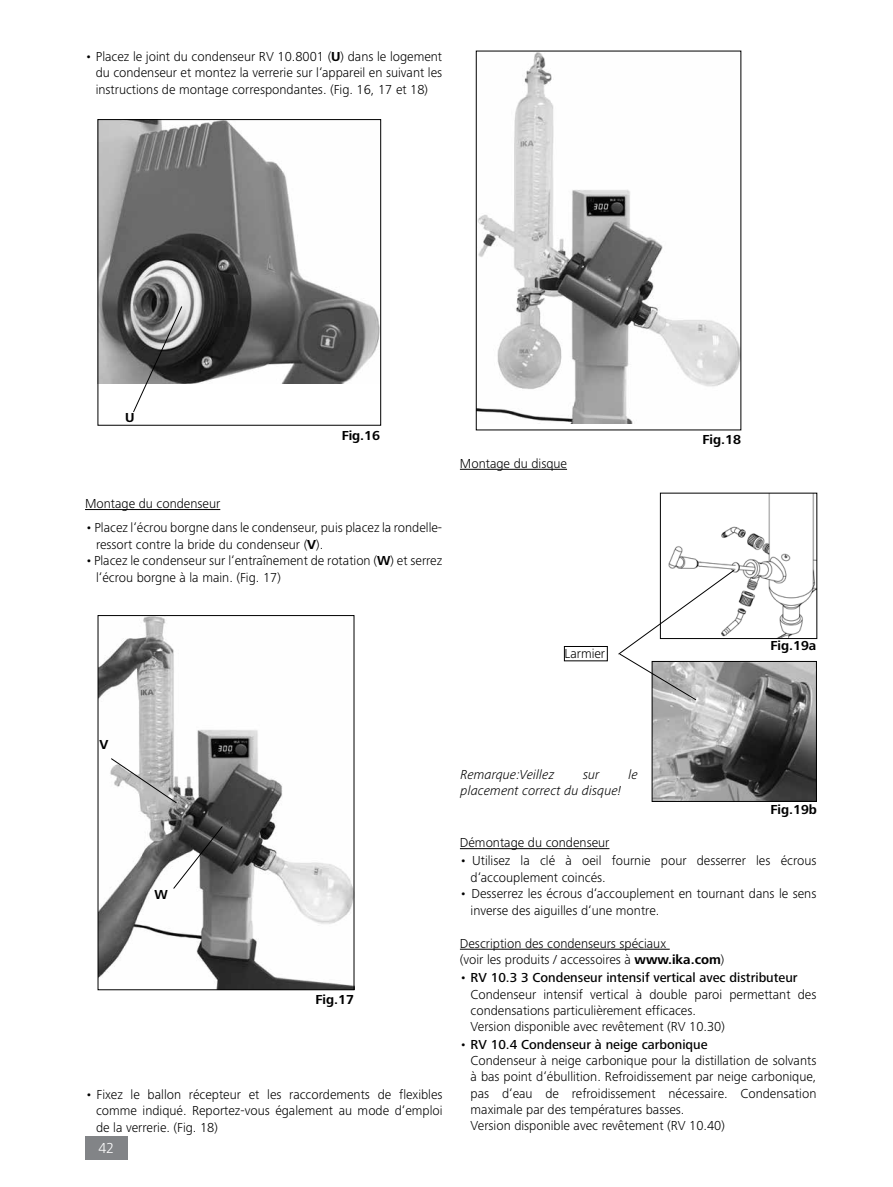
<style>
.page{position:relative;width:893px;height:1187px;background:#fff}
.page>*{position:absolute;margin:0;border:0;box-sizing:border-box;transform-origin:0 0}
.t1{font:300 15px "Frutiger Next IKA";color:#fff}
.t2{font:300 13.5px/16.5px "Frutiger Next IKA";color:#000}
.t3{font:italic 300 13.5px "Frutiger Next IKA";color:#000}
.t4{font:700 13.5px "Frutiger Next IKA";color:#000}
.s1{font-weight:700}
.s2{font-weight:500}
</style>
<div class="page">
<div style="left:85px;top:1135px;width:43px;height:24px;background:#828487"></div>
<hr style="left:85px;top:509px;width:135px;height:1px;background:#000">
<img style="left:100px;top:617px;width:252px;height:370px">
<div style="left:98px;top:615px;width:256px;height:374px;border:1px solid #000"></div>
<svg style="left:111px;top:758px;width:66px;height:45px"></svg>
<svg style="left:173px;top:825px;width:50px;height:64px"></svg>
<img style="left:100px;top:121px;width:279px;height:262px">
<div style="left:98px;top:119px;width:283px;height:306px;border:1px solid #000"></div>
<svg style="left:133px;top:306px;width:49px;height:106px"></svg>
<hr style="left:460px;top:848px;width:149px;height:1px;background:#000">
<hr style="left:460px;top:948px;width:210px;height:1px;background:#000">
<img style="left:478px;top:53px;width:261px;height:370px">
<hr style="left:460px;top:469px;width:107px;height:1px;background:#000">
<img style="left:668px;top:495px;width:147px;height:141px">
<img style="left:654px;top:663px;width:160px;height:136px">
<div style="left:652px;top:661px;width:164px;height:140px;border:1px solid #000"></div>
<svg style="left:618px;top:569px;width:117px;height:131px"></svg>
<div style="left:564px;top:646px;width:43px;height:15px;border:1px solid #000"></div>
<p class="t2" style="left:96px;top:48px;width:348px;text-align:justify;text-indent:-11px">• Placez le joint du condenseur RV 10.8001 (<span class="s1">U</span>) dans le logement du condenseur et montez la verrerie sur l‘appareil en suivant les instructions de montage correspondantes. (Fig. 16, 17 et 18)</p>
<p class="t4" style="left:125px;top:409px;width:11px">U</p>
<p class="t2" style="left:85px;top:495px;width:137px">Montage du condenseur</p>
<p class="t4" style="left:342px;top:428px;width:40px">Fig.16</p>
<p class="t2" style="left:96px;top:519px;width:348px;text-indent:-11px">• Placez l‘écrou borgne dans le condenseur, puis placez la rondelle&shy;ressort contre la bride du condenseur (<span class="s1">V</span>).</p>
<p class="t2" style="left:96px;top:552px;width:348px;text-indent:-11px">•Placez le condenseur sur l‘entraînement de rotation (<span class="s1">W</span>) et serrez l‘écrou borgne à la main. (Fig. 17)</p>
<p class="t2" style="left:460px;top:455px;width:109px">Montage du disque</p>
<p class="t2" style="left:564px;top:645px;width:42px">Larmier</p>
<p class="t4" style="left:702px;top:431px;width:40px">Fig.18</p>
<p class="t4" style="left:770px;top:637px;width:47px">Fig.19a</p>
<p class="t4" style="left:100px;top:737px;width:10px">V</p>
<p class="t4" style="left:155px;top:886px;width:15px">W</p>
<p class="t4" style="left:316px;top:991px;width:40px">Fig.17</p>
<p class="t2" style="left:96px;top:1085px;width:348px;text-align:justify;text-indent:-11px">• Fixez le ballon récepteur et les raccordements de flexibles comme indiqué. Reportez-vous également au mode d‘emploi de la verrerie. (Fig. 18)</p>
<p class="t1" style="left:98px;top:1139px;width:17px">42</p>
<p class="t3" style="left:461px;top:766px;width:95px">Remarque:Veillez</p>
<p class="t3" style="left:583px;top:766px;width:18px">sur</p>
<p class="t3" style="left:628px;top:766px;width:11px">le</p>
<p class="t3" style="left:461px;top:782px;width:162px">placement correct du disque!</p>
<p class="t4" style="left:770px;top:801px;width:48px">Fig.19b</p>
<p class="t2" style="left:460px;top:834px;width:151px">Démontage du condenseur</p>
<p class="t2" style="left:471px;top:852px;width:347px;text-indent:-11px">• Utilisez la clé à oeil fournie pour desserrer les écrous d‘accouplement coincés.</p>
<p class="t2" style="left:471px;top:885px;width:347px;text-indent:-11px">• Desserrez les écrous d‘accouplement en tournant dans le sens inverse des aiguilles d‘une montre.</p>
<p class="t2" style="left:460px;top:935px;width:266px">Description des condenseurs spéciaux<br>(voir les produits / accessoires à <span class="s1">www.ika.com</span>)</p>
<p class="t2" style="left:471px;top:969px;width:347px;text-indent:-11px">• <span class="s2">RV 10.3 3 Condenseur intensif vertical avec distributeur </span>Condenseur intensif vertical à double paroi permettant des condensations particulièrement efficaces.<br>Version disponible avec revêtement (RV 10.30)</p>
<p class="t2" style="left:471px;top:1036px;width:347px;text-indent:-11px">• <span class="s2">RV 10.4 Condenseur à neige carbonique<br></span>Condenseur à neige carbonique pour la distillation de solvants à bas point d‘ébullition. Refroidissement par neige carbonique, pas d‘eau de refroidissement nécessaire. Condensation maximale par des températures basses.<br>Version disponible avec revêtement (RV 10.40)</p>
</div>
